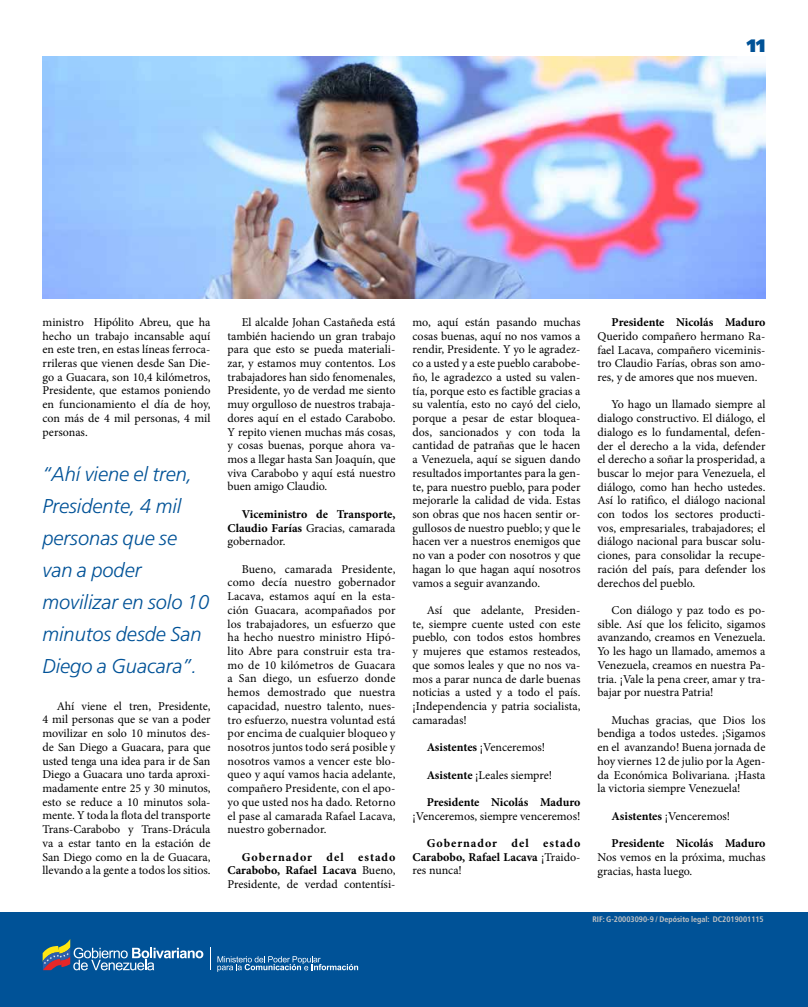
<style>
.page{position:relative;width:808px;height:1007px;background:#fff}
.page>*{position:absolute;margin:0;border:0;box-sizing:border-box;transform-origin:0 0}
.t1{font:italic 300 20px/32px "Frutiger LT Std";color:#005297}
.t2{font:900 18px "Frutiger LT Std";color:#005297}
.t3{font:12px/13.7px "Minion Pro";color:#000;text-align:justify}
.t4{font:700 12px/13.7px "Minion Pro";color:#000;text-align:justify}
.t5{font:700 condensed 8px "Frutiger LT Std";color:#c6c6c6}
.s1{font-weight:400}
.s2{font-weight:700}
</style>
<div class="page">
<div style="left:0;top:912px;width:808px;height:94px;background:#005297"></div>
<svg style="left:210px;top:947px;width:1px;height:22px"></svg>
<svg style="left:43px;top:939px;width:160px;height:31px"></svg>
<svg style="left:217px;top:956px;width:141px;height:15px"></svg>
<img style="left:43px;top:57px;width:722px;height:241px">
<h2 class="t2" style="left:747px;top:35px;width:20px">11</h2>
<p class="t3" style="left:43px;top:315px;width:169px">ministro Hipólito Abreu, que ha hecho un trabajo incansable aquí en este tren, en estas líneas ferroca&shy;rrileras que vienen desde San Die&shy;go a Guacara, son 10,4 kilómetros, Presidente, que estamos poniendo en funcionamiento el día de hoy, con más de 4 mil personas, 4 mil personas.</p>
<h1 class="t1" style="left:43px;top:458px;width:168px">“Ahí viene el tren,<br>Presidente, 4 mil personas que se van a poder movilizar en solo 10 minutos desde San<br>Diego a Guacara”.</h1>
<p class="t3" style="left:43px;top:699px;width:169px;text-indent:14px">Ahí viene el tren, Presidente, 4 mil personas que se van a poder movilizar en solo 10 minutos des&shy;de San Diego a Guacara, para que usted tenga una idea para ir de San Diego a Guacara uno tarda aproxi&shy;madamente entre 25 y 30 minutos, esto se reduce a 10 minutos sola&shy;mente. Y toda la flota del transporte Trans-Carabobo y Trans-Drácula va a estar tanto en la estación de San Diego como en la de Guacara, llevando a la gente a todos los sitios.</p>
<p class="t3" style="left:227px;top:315px;width:169px;text-indent:14px">El alcalde Johan Castañeda está también haciendo un gran trabajo para que esto se pueda materiali&shy;zar, y estamos muy contentos. Los trabajadores han sido fenomenales, Presidente, yo de verdad me siento muy orgulloso de nuestros trabaja&shy;dores aquí en el estado Carabobo.<br>Y repito vienen muchas más cosas, y cosas buenas, porque ahora va&shy;mos a llegar hasta San Joaquín, que viva Carabobo y aquí está nuestro buen amigo Claudio.</p>
<p class="t4" style="left:227px;top:507px;width:169px;text-indent:14px">Viceministro de Transporte, Claudio Farías <span class="s1">Gracias, camarada gobernador.</span></p>
<p class="t3" style="left:227px;top:562px;width:169px;text-indent:14px">Bueno, camarada Presidente, como decía nuestro gobernador Lacava, estamos aquí en la esta&shy;ción Guacara, acompañados por los trabajadores, un esfuerzo que ha hecho nuestro ministro Hipó&shy;lito Abre para construir esta tra&shy;mo de 10 kilómetros de Guacara a San diego, un esfuerzo donde hemos demostrado que nuestra capacidad, nuestro talento, nues&shy;tro esfuerzo, nuestra voluntad está por encima de cualquier bloqueo y nosotros juntos todo será posible y nosotros vamos a vencer este blo&shy;queo y aquí vamos hacia adelante, compañero Presidente, con el apo&shy;yo que usted nos ha dado. Retorno el pase al camarada Rafael Lacava, nuestro gobernador.</p>
<p class="t4" style="left:227px;top:849px;width:169px;text-indent:14px">Gobernador del estado Carabobo, Rafael Lacava <span class="s1">Bueno, Presidente, de verdad contentísi-</span></p>
<p class="t3" style="left:412px;top:315px;width:169px">mo, aquí están pasando muchas cosas buenas, aquí no nos vamos a rendir, Presidente. Y yo le agradez&shy;co a usted y a este pueblo carabobe&shy;ño, le agradezco a usted su valen&shy;tía, porque esto es factible gracias a su valentía, esto no cayó del cielo, porque a pesar de estar bloquea&shy;dos, sancionados y con toda la cantidad de patrañas que le hacen a Venezuela, aquí se siguen dando resultados importantes para la gen&shy;te, para nuestro pueblo, para poder mejorarle la calidad de vida. Estas son obras que nos hacen sentir or&shy;gullosos de nuestro pueblo; y que le hacen ver a nuestros enemigos que no van a poder con nosotros y que hagan lo que hagan aquí nosotros vamos a seguir avanzando.</p>
<p class="t3" style="left:412px;top:603px;width:169px;text-indent:14px">Así que adelante, Presiden&shy;te, siempre cuente usted con este pueblo, con todos estos hombres y mujeres que estamos resteados, que somos leales y que no nos va&shy;mos a parar nunca de darle buenas noticias a usted y a todo el país. ¡Independencia y patria socialista, camaradas!</p>
<p class="t3" style="left:427px;top:740px;width:120px"><span class="s2">Asistentes</span> ¡Venceremos!</p>
<p class="t3" style="left:427px;top:767px;width:127px"><span class="s2">Asistente</span> ¡Leales siempre!</p>
<p class="t4" style="left:427px;top:795px;width:155px">Presidente Nicolás Maduro</p>
<p class="t3" style="left:412px;top:808px;width:169px">¡Venceremos, siempre venceremos!</p>
<p class="t4" style="left:412px;top:836px;width:169px;text-indent:14px">Gobernador del estado Carabobo, Rafael Lacava <span class="s1">¡Traido&shy;res nunca!</span></p>
<p class="t4" style="left:612px;top:315px;width:155px">Presidente Nicolás Maduro</p>
<p class="t3" style="left:597px;top:329px;width:169px">Querido compañero hermano Ra&shy;fael Lacava, compañero viceminis&shy;tro Claudio Farías, obras son amo&shy;res, y de amores que nos mueven.</p>
<p class="t3" style="left:597px;top:397px;width:169px;text-indent:14px">Yo hago un llamado siempre al dialogo constructivo. El diálogo, el dialogo es lo fundamental, defen&shy;der el derecho a la vida, defender el derecho a soñar la prosperidad, a buscar lo mejor para Venezuela, el diálogo, como han hecho ustedes.<br>Así lo ratifico, el diálogo nacional con todos los sectores producti&shy;vos, empresariales, trabajadores; el diálogo nacional para buscar solu&shy;ciones, para consolidar la recupe&shy;ración del país, para defender los derechos del pueblo.</p>
<p class="t3" style="left:597px;top:603px;width:169px;text-indent:14px">Con diálogo y paz todo es po&shy;sible. Así que los felicito, sigamos avanzando, creamos en Venezuela.<br>Yo les hago un llamado, amemos a Venezuela, creamos en nuestra Pa&shy;tria. ¡Vale la pena creer, amar y tra&shy;bajar por nuestra Patria!</p>
<p class="t3" style="left:597px;top:713px;width:169px;text-indent:14px">Muchas gracias, que Dios los bendiga a todos ustedes. ¡Sigamos en el avanzando! Buena jornada de hoy viernes 12 de julio por la Agen&shy;da Económica Bolivariana. ¡Hasta la victoria siempre Venezuela!</p>
<p class="t3" style="left:612px;top:809px;width:120px"><span class="s2">Asistentes</span> ¡Venceremos!</p>
<p class="t4" style="left:612px;top:836px;width:155px">Presidente Nicolás Maduro</p>
<p class="t3" style="left:597px;top:850px;width:169px">Nos vemos en la próxima, muchas gracias, hasta luego.</p>
<p class="t5" style="left:592px;top:914px;width:173px">RIF: G-20003090-9 / Depósito legal: DC2019001115</p>
</div>
